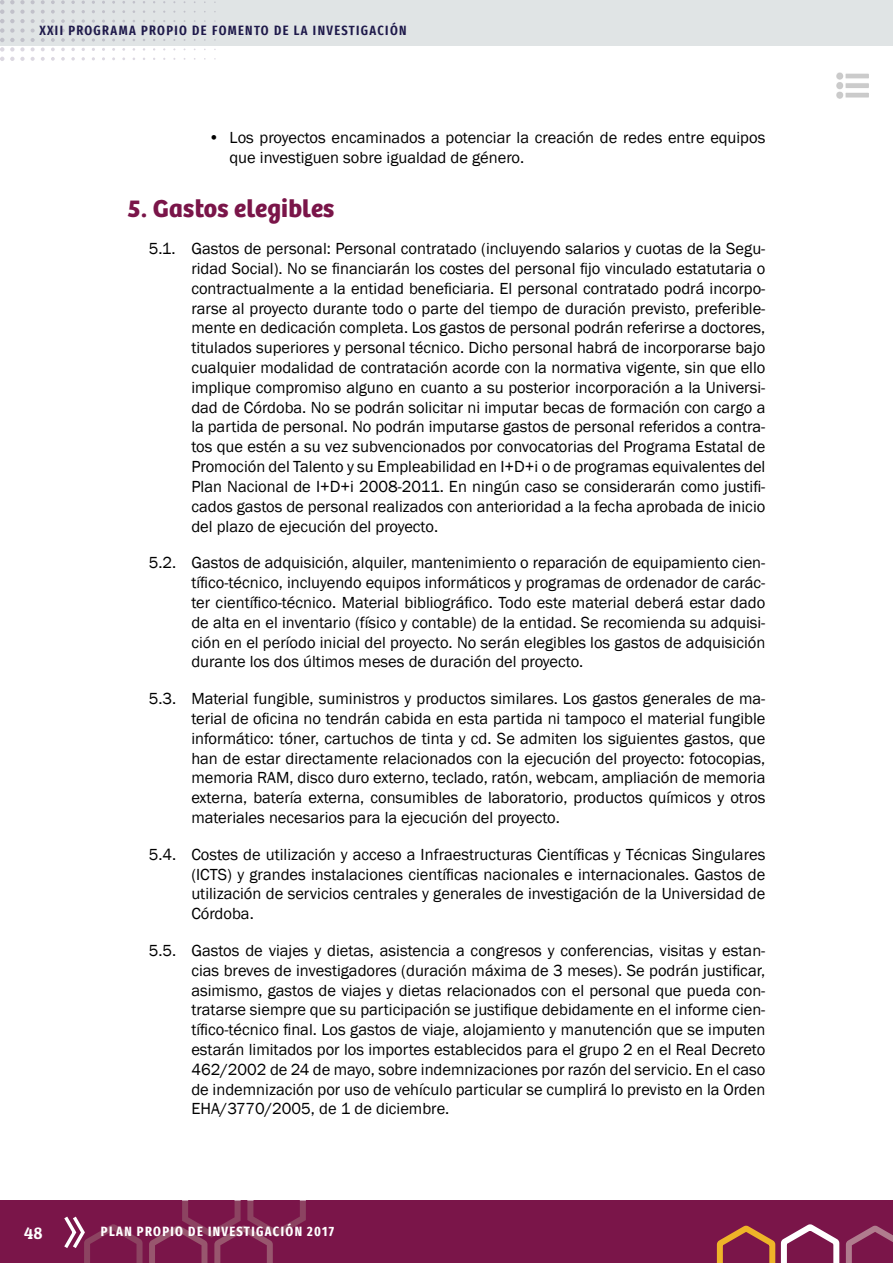
<style>
.page{position:relative;width:893px;height:1263px;background:#fff}
.page>*{position:absolute;margin:0;border:0;box-sizing:border-box;transform-origin:0 0}
.t1{font:700 25.5px "Bree";letter-spacing:.01em;color:#7a1549}
.t2{font:16.5px/19.8px "Franklin Gothic";color:#000;text-align:justify}
.t3{font:16.5px "Patua One";color:#fff}
.t4{font:600 extra-condensed 13.5px "Fira Sans";letter-spacing:.1em;color:#1e194a}
.t5{font:700 extra-condensed 13.5px "Fira Sans";letter-spacing:.1em;color:#fff}
</style>
<div class="page">
<div style="left:0;top:0;width:893px;height:46px;background:#e0e4e5"></div>
<svg style="left:10px;top:0;width:15px;height:4px"></svg>
<svg style="left:31px;top:0;width:4px;height:4px"></svg>
<svg style="left:41px;top:0;width:4px;height:4px"></svg>
<svg style="left:51px;top:0;width:4px;height:4px"></svg>
<svg style="left:61px;top:0;width:4px;height:4px"></svg>
<svg style="left:31px;top:10px;width:4px;height:13px"></svg>
<svg style="left:41px;top:10px;width:4px;height:13px"></svg>
<svg style="left:51px;top:10px;width:4px;height:13px"></svg>
<svg style="left:61px;top:19px;width:4px;height:4px"></svg>
<svg style="left:71px;top:19px;width:4px;height:4px"></svg>
<svg style="left:41px;top:29px;width:4px;height:3px"></svg>
<svg style="left:51px;top:29px;width:4px;height:3px"></svg>
<svg style="left:61px;top:29px;width:4px;height:3px"></svg>
<svg style="left:51px;top:38px;width:4px;height:4px"></svg>
<svg style="left:61px;top:38px;width:4px;height:4px"></svg>
<svg style="left:71px;top:38px;width:4px;height:4px"></svg>
<svg style="left:31px;top:29px;width:4px;height:22px"></svg>
<svg style="left:41px;top:38px;width:4px;height:13px"></svg>
<svg style="left:51px;top:48px;width:4px;height:3px"></svg>
<svg style="left:61px;top:48px;width:4px;height:3px"></svg>
<svg style="left:0;top:0;width:4px;height:61px"></svg>
<svg style="left:10px;top:10px;width:15px;height:51px"></svg>
<svg style="left:31px;top:57px;width:4px;height:4px"></svg>
<svg style="left:41px;top:57px;width:4px;height:4px"></svg>
<svg style="left:51px;top:57px;width:4px;height:4px"></svg>
<svg style="left:61px;top:57px;width:4px;height:4px"></svg>
<svg style="left:71px;top:57px;width:4px;height:4px"></svg>
<div style="left:0;top:1201px;width:893px;height:62px;background:#7a1549"></div>
<svg style="left:149px;top:1200px;width:157px;height:63px"></svg>
<svg style="left:846px;top:1226px;width:47px;height:37px"></svg>
<svg style="left:717px;top:1226px;width:58px;height:37px"></svg>
<svg style="left:781px;top:1224px;width:58px;height:39px"></svg>
<svg style="left:64px;top:1216px;width:79px;height:47px"></svg>
<img style="left:836px;top:73px;width:33px;height:25px">
<p class="t4" style="left:39px;top:20px;width:369px">XXII PROGRAMA PROPIO DE FOMENTO DE LA INVESTIGACIÓN</p>
<p class="t3" style="left:24px;top:1222px;width:20px">48</p>
<p class="t2" style="left:230px;top:128px;width:537px;text-indent:-21px">• Los proyectos encaminados a potenciar la creación de redes entre equipos que investiguen sobre igualdad de género.</p>
<h1 class="t1" style="left:128px;top:193px;width:208px">5. Gastos elegibles</h1>
<p class="t2" style="left:191px;top:239px;width:576px;text-indent:-43px">5.1. Gastos de personal: Personal contratado (incluyendo salarios y cuotas de la Segu&shy;ridad Social). No se financiarán los costes del personal fijo vinculado estatutaria o contractualmente a la entidad beneficiaria. El personal contratado podrá incorpo&shy;rarse al proyecto durante todo o parte del tiempo de duración previsto, preferible&shy;mente en dedicación completa. Los gastos de personal podrán referirse a doctores, titulados superiores y personal técnico. Dicho personal habrá de incorporarse bajo cualquier modalidad de contratación acorde con la normativa vigente, sin que ello implique compromiso alguno en cuanto a su posterior incorporación a la Universi&shy;dad de Córdoba. No se podrán solicitar ni imputar becas de formación con cargo a la partida de personal. No podrán imputarse gastos de personal referidos a contra&shy;tos que estén a su vez subvencionados por convocatorias del Programa Estatal de Promoción del Talento y su Empleabilidad en I+D+i o de programas equivalentes del Plan Nacional de I+D+i 2008-2011. En ningún caso se considerarán como justifi&shy;cados gastos de personal realizados con anterioridad a la fecha aprobada de inicio del plazo de ejecución del proyecto.</p>
<p class="t2" style="left:191px;top:553px;width:576px;text-indent:-43px">5.2. Gastos de adquisición, alquiler, mantenimiento o reparación de equipamiento cien&shy;tífico-técnico, incluyendo equipos informáticos y programas de ordenador de carác&shy;ter científico-técnico. Material bibliográfico. Todo este material deberá estar dado de alta en el inventario (físico y contable) de la entidad. Se recomienda su adquisi&shy;ción en el período inicial del proyecto. No serán elegibles los gastos de adquisición durante los dos últimos meses de duración del proyecto.</p>
<p class="t2" style="left:191px;top:689px;width:576px;text-indent:-43px">5.3. Material fungible, suministros y productos similares. Los gastos generales de ma&shy;terial de oficina no tendrán cabida en esta partida ni tampoco el material fungible informático: tóner, cartuchos de tinta y cd. Se admiten los siguientes gastos, que han de estar directamente relacionados con la ejecución del proyecto: fotocopias, memoria RAM, disco duro externo, teclado, ratón, webcam, ampliación de memoria externa, batería externa, consumibles de laboratorio, productos químicos y otros materiales necesarios para la ejecución del proyecto.</p>
<p class="t2" style="left:191px;top:845px;width:576px;text-indent:-43px">5.4. Costes de utilización y acceso a Infraestructuras Científicas y Técnicas Singulares (ICTS) y grandes instalaciones científicas nacionales e internacionales. Gastos de utilización de servicios centrales y generales de investigación de la Universidad de Córdoba.</p>
<p class="t2" style="left:191px;top:941px;width:576px;text-indent:-43px">5.5. Gastos de viajes y dietas, asistencia a congresos y conferencias, visitas y estan&shy;cias breves de investigadores (duración máxima de 3 meses). Se podrán justificar, asimismo, gastos de viajes y dietas relacionados con el personal que pueda con&shy;tratarse siempre que su participación se justifique debidamente en el informe cien&shy;tífico-técnico final. Los gastos de viaje, alojamiento y manutención que se imputen estarán limitados por los importes establecidos para el grupo 2 en el Real Decreto 462/2002 de 24 de mayo, sobre indemnizaciones por razón del servicio. En el caso de indemnización por uso de vehículo particular se cumplirá lo previsto en la Orden EHA/3770/2005, de 1 de diciembre.</p>
<p class="t5" style="left:101px;top:1220px;width:235px">PLAN PROPIO DE INVESTIGACIÓN 2017</p>
</div>
